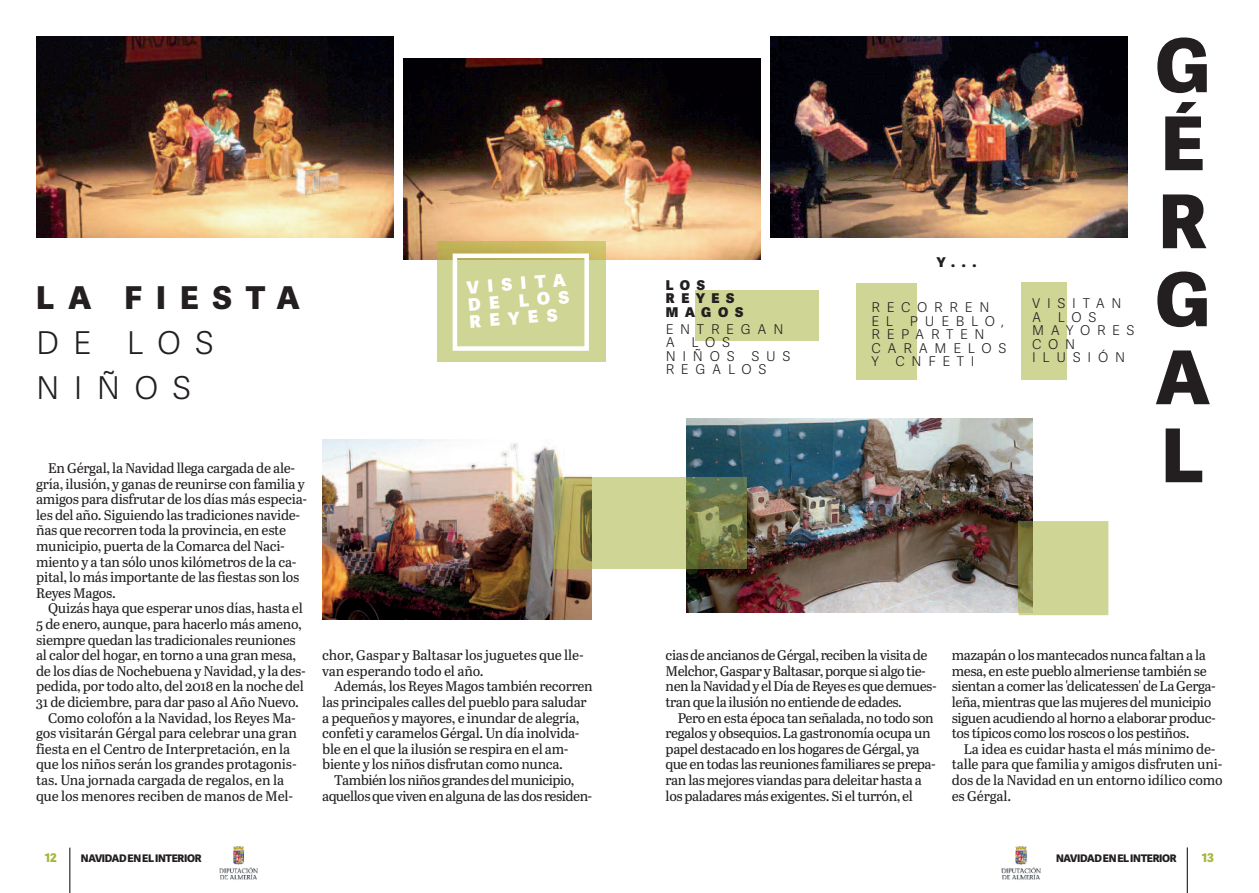
<style>
.page{position:relative;width:1259px;height:893px;background:#fff}
.page>*{position:absolute;margin:0;border:0;box-sizing:border-box;transform-origin:0 0}
.t1{font:800 74.25px/78px "Adelle Sans Basic";color:#231f20;text-align:justify}
.t2{font:300 31.5px/45px "Adelle Sans Basic";letter-spacing:.45em;color:#231f20}
.t3{font:800 31.5px "Adelle Sans Basic";letter-spacing:.45em;color:#231f20}
.t4{font:800 17.25px/17.2px "Adelle Sans Basic";color:#fff}
.t5{font:13.95px/15.6px "Abril Text";letter-spacing:-.025em;color:#231f20}
.t6{font:300 13.5px/13.5px "Adelle Sans Basic";letter-spacing:.5em;color:#231f20}
.t7{font:800 13.5px/13.5px "Adelle Sans Basic";letter-spacing:.5em;color:#231f20}
.t8{font:800 12px "Adelle Sans Basic";color:#a7b639}
.t9{font:800 10.5px "Adelle Sans Basic";letter-spacing:-.03em;color:#231f20}
</style>
<div class="page">
<hr style="left:1187px;top:847px;width:1px;height:46px;background:#000">
<img style="left:1001px;top:846px;width:39px;height:34px">
<hr style="left:70px;top:848px;width:1px;height:45px;background:#000">
<img style="left:219px;top:846px;width:38px;height:34px">
<div style="left:695px;top:290px;width:123px;height:51px;background:#cfd595"></div>
<div style="left:856px;top:283px;width:60px;height:97px;background:#cfd595"></div>
<div style="left:1021px;top:283px;width:46px;height:97px;background:#cfd595"></div>
<img style="left:686px;top:418px;width:346px;height:194px">
<img style="left:36px;top:36px;width:357px;height:201px">
<img style="left:403px;top:58px;width:358px;height:201px">
<img style="left:770px;top:36px;width:357px;height:201px">
<img style="left:322px;top:440px;width:269px;height:180px">
<div style="left:591px;top:477px;width:95px;height:92px;background:#cfd595"></div>
<img style="left:686px;top:477px;width:60px;height:92px">
<img style="left:554px;top:477px;width:37px;height:92px">
<div style="left:437px;top:259px;width:169px;height:103px;background:#cfd595"></div>
<img style="left:437px;top:241px;width:169px;height:18px">
<div style="left:453px;top:254px;width:136px;height:97px;border:4px solid #fff"></div>
<div style="left:1018px;top:521px;width:90px;height:94px;background:#cfd595"></div>
<img style="left:1018px;top:521px;width:14px;height:91px">
<h2 class="t3" style="left:36px;top:285px;width:265px">LA FIESTA</h2>
<h2 class="t2" style="left:36px;top:323px;width:179px">DE LOS<br>NIÑOS</h2>
<p class="t4" style="left:466px;top:281px;width:103px;rotate:-5deg">VISITA<br>DE LOS<br>REYES</p>
<p class="t5" style="left:36px;top:462px;width:272px;text-indent:12px">En Gérgal, la Navidad llega cargada de ale&shy;gría, ilusión, y ganas de reunirse con familia y amigos para disfrutar de los días más especia&shy;les del año. Siguiendo las tradiciones navide&shy;ñas que recorren toda la provincia, en este municipio, puerta de la Comarca del Naci&shy;miento y a tan sólo unos kilómetros de la ca&shy;pital, lo más importante de las fiestas son los Reyes Magos.</p>
<p class="t5" style="left:48px;top:602px;width:256px">Quizás haya que esperar unos días, hasta el</p>
<p class="t5" style="left:36px;top:618px;width:267px">5 de enero, aunque, para hacerlo más ameno,</p>
<p class="t5" style="left:36px;top:633px;width:261px">siempre quedan las tradicionales reuniones</p>
<p class="t5" style="left:36px;top:649px;width:261px">al calor del hogar, en torno a una gran mesa,</p>
<p class="t5" style="left:36px;top:664px;width:271px">de los días de Nochebuena y Navidad, y la des-</p>
<p class="t5" style="left:36px;top:680px;width:269px">pedida, por todo alto, del 2018 en la noche del</p>
<p class="t5" style="left:36px;top:696px;width:264px">31 de diciembre, para dar paso al Año Nuevo.</p>
<p class="t5" style="left:48px;top:711px;width:249px">Como colofón a la Navidad, los Reyes Ma-</p>
<p class="t5" style="left:36px;top:727px;width:262px">gos visitarán Gérgal para celebrar una gran</p>
<p class="t5" style="left:36px;top:742px;width:256px">fiesta en el Centro de Interpretación, en la</p>
<p class="t5" style="left:36px;top:758px;width:262px">que los niños serán los grandes protagonis-</p>
<p class="t5" style="left:36px;top:774px;width:249px">tas. Una jornada cargada de regalos, en la</p>
<p class="t5" style="left:36px;top:789px;width:259px">que los menores reciben de manos de Mel-</p>
<p class="t5" style="left:322px;top:649px;width:263px">chor, Gaspar y Baltasar los juguetes que lle&shy;van esperando todo el año.</p>
<p class="t5" style="left:322px;top:680px;width:272px;text-indent:12px">Además, los Reyes Magos también recorren las principales calles del pueblo para saludar a pequeños y mayores, e inundar de alegría, confeti y caramelos Gérgal. Un día inolvida&shy;ble en el que la ilusión se respira en el am&shy;biente y los niños disfrutan como nunca.</p>
<p class="t5" style="left:322px;top:774px;width:271px;text-align:center">También los niñosgrandesdelmunicipio, aquellos que vivenenalguna delasdos residen-</p>
<p class="t7" style="left:665px;top:279px;width:79px">LOS<br>REYES<br>MAGOS</p>
<p class="t6" style="left:665px;top:323px;width:126px">ENTREGAN<br>A LOS<br>NIÑOS SUS<br>REGALOS</p>
<p class="t7" style="left:936px;top:257px;width:41px">Y...</p>
<p class="t6" style="left:871px;top:302px;width:136px">RECORREN<br>EL PUEBLO,<br>REPARTEN<br>CARAMELOS<br>Y CNFETI</p>
<p class="t6" style="left:1032px;top:298px;width:104px">VISITAN<br>A LOS<br>MAYORES<br>CON<br>ILUSIÓN</p>
<h1 class="t1" style="left:1155px;top:33px;width:56px">G É R G A L</h1>
<p class="t5" style="left:665px;top:649px;width:272px">ciasdeancianosdeGérgal, recibenla visita de Melchor,Gaspar yBaltasar, porque sialgo tie&shy;nenlaNavidadyelDíade Reyes esquedemues&shy;tran quelailusión noentiendedeedades.</p>
<p class="t5" style="left:665px;top:711px;width:272px;text-indent:12px">Pero en esta época tan señalada, no todo son regalos y obsequios. La gastronomía ocupa un papel destacado en los hogares de Gérgal, ya que en todas las reuniones familiares se prepa&shy;ran las mejores viandas para deleitar hasta a los paladares más exigentes. Si el turrón, el</p>
<p class="t5" style="left:951px;top:649px;width:266px">mazapán o los mantecados nunca faltan a la mesa, en este pueblo almeriense también se sientan a comer las 'delicatessen' de La Gerga&shy;leña, mientras que las mujeres del municipio siguen acudiendo al horno a elaborar produc&shy;tos típicos como los roscos o los pestiños.</p>
<p class="t5" style="left:951px;top:742px;width:272px;text-indent:12px">La idea es cuidar hasta el más mínimo de&shy;talle para que familia y amigos disfruten uni&shy;dos de la Navidad en un entorno idílico como es Gérgal.</p>
<p class="t8" style="left:45px;top:853px;width:14px">12</p>
<p class="t9" style="left:81px;top:854px;width:122px">NAVIDADENELINTERIOR</p>
<p class="t9" style="left:1056px;top:854px;width:122px">NAVIDADENELINTERIOR</p>
<p class="t8" style="left:1201px;top:853px;width:14px">13</p>
</div>
